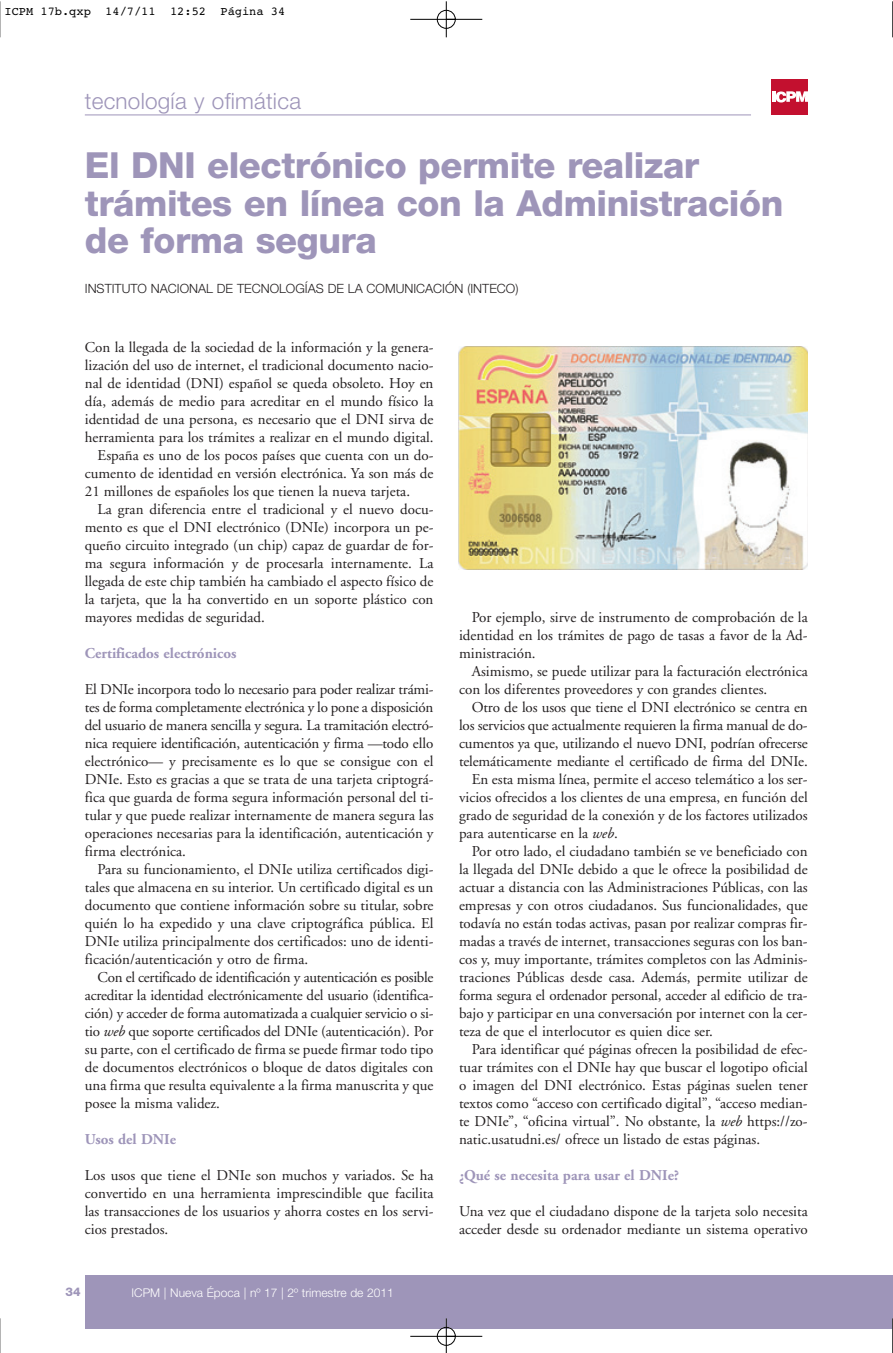
<style>
.page{position:relative;width:893px;height:1353px;background:#fff}
.page>*{position:absolute;margin:0;border:0;box-sizing:border-box;transform-origin:0 0}
.t1{font:800 36px/37.5px "Helvetica Neue";letter-spacing:-.015em;color:#9e95b9}
.t2{font:300 22.5px "Helvetica Neue";letter-spacing:.01em;color:#9e95b9}
.t3{font:15px/18px "Adobe Garamond";color:#231f20;text-align:justify}
.t4{font:700 15px "Adobe Garamond";color:#9e95b9}
.t5{font:300 12.75px "Helvetica Neue";color:#231f20}
.t6{font:300 12px "Helvetica Neue";color:#fff}
.t7{font:12px "Courier";color:#000}
.t8{font:800 12px "Helvetica Neue";color:#9e95b9}
.s1{font-style:italic}
</style>
<div class="page">
<div style="left:85px;top:1275px;width:807px;height:53px;background:#9e95b9"></div>
<hr style="left:85px;top:115px;width:666px;height:1px;background:#9e95b9">
<div style="left:772px;top:79px;width:36px;height:36px;background:#c3102f"></div>
<hr style="left:772px;top:91px;width:4px;height:11px;background:#fff">
<svg style="left:776px;top:91px;width:32px;height:12px"></svg>
<img style="left:458px;top:346px;width:350px;height:224px">
<hr style="left:0;top:1px;width:1px;height:36px;background:#000">
<hr style="left:892px;top:1px;width:1px;height:36px;background:#000">
<hr style="left:0;top:1318px;width:1px;height:35px;background:#000">
<hr style="left:892px;top:1318px;width:1px;height:35px;background:#000">
<div style="left:437px;top:10px;width:19px;height:19px;border:1px solid #fff;border-radius:50%"></div>
<div style="left:437px;top:1327px;width:19px;height:19px;border:1px solid #fff;border-radius:50%"></div>
<hr style="left:410px;top:19px;width:72px;height:1px;background:#000">
<hr style="left:410px;top:1336px;width:72px;height:1px;background:#000">
<hr style="left:446px;top:1px;width:1px;height:36px;background:#000">
<hr style="left:446px;top:1318px;width:1px;height:35px;background:#000">
<div style="left:437px;top:10px;width:18px;height:19px;border:1px solid #000;border-radius:50%"></div>
<div style="left:437px;top:1327px;width:18px;height:18px;border:1px solid #000;border-radius:50%"></div>
<p class="t7" style="left:4px;top:7px;width:282px">ICPM 17b.qxp 14/7/11 12:52 Página 34</p>
<h2 class="t2" style="left:85px;top:93px;width:218px">tecnología y ofimática</h2>
<h1 class="t1" style="left:85px;top:150px;width:700px">El DNI electrónico permite realizar trámites en línea con la Administración de forma segura</h1>
<p class="t5" style="left:85px;top:284px;width:435px">INSTITUTO NACIONAL DE TECNOLOGÍAS DE LA COMUNICACIÓN (INTECO)</p>
<p class="t3" style="left:85px;top:340px;width:350px">Con la llegada de la sociedad de la información y la genera-</p>
<p class="t3" style="left:85px;top:358px;width:350px">lización del uso de internet, el tradicional documento nacio-</p>
<p class="t3" style="left:85px;top:376px;width:350px">nal de identidad (DNI) español se queda obsoleto. Hoy en</p>
<p class="t3" style="left:85px;top:394px;width:350px">día, además de medio para acreditar en el mundo físico la</p>
<p class="t3" style="left:85px;top:412px;width:350px">identidad de una persona, es necesario que el DNI sirva de</p>
<p class="t3" style="left:85px;top:430px;width:350px">herramienta para los trámites a realizar en el mundo digital.</p>
<p class="t3" style="left:98px;top:448px;width:337px">España es uno de los pocos países que cuenta con un do-</p>
<p class="t3" style="left:85px;top:466px;width:350px">cumento de identidad en versión electrónica. Ya son más de</p>
<p class="t3" style="left:85px;top:484px;width:327px">21 millones de españoles los que tienen la nueva tarjeta.</p>
<p class="t3" style="left:98px;top:502px;width:337px">La gran diferencia entre el tradicional y el nuevo docu-</p>
<p class="t3" style="left:85px;top:520px;width:350px">mento es que el DNI electrónico (DNIe) incorpora un pe-</p>
<p class="t3" style="left:85px;top:538px;width:350px">queño circuito integrado (un chip) capaz de guardar de for-</p>
<p class="t3" style="left:85px;top:556px;width:350px">ma segura información y de procesarla internamente. La</p>
<p class="t3" style="left:85px;top:574px;width:350px">llegada de este chip también ha cambiado el aspecto físico de</p>
<p class="t3" style="left:85px;top:592px;width:350px">la tarjeta, que la ha convertido en un soporte plástico con</p>
<p class="t3" style="left:85px;top:610px;width:182px">mayores medidas de seguridad.</p>
<p class="t4" style="left:85px;top:647px;width:153px">Certificados electrónicos</p>
<p class="t3" style="left:85px;top:682px;width:350px">El DNIe incorpora todo lo necesario para poder realizar trámi&shy;tes de forma completamente electrónica y lo pone a disposición del usuario de manera sencilla y segura. La tramitación electró&shy;nica requiere identificación, autenticación y firma —todo ello electrónico— y precisamente es lo que se consigue con el DNIe. Esto es gracias a que se trata de una tarjeta criptográ&shy;fica que guarda de forma segura información personal del ti&shy;tular y que puede realizar internamente de manera segura las operaciones necesarias para la identificación, autenticación y firma electrónica.</p>
<p class="t3" style="left:85px;top:862px;width:350px;text-indent:13px">Para su funcionamiento, el DNIe utiliza certificados digi&shy;tales que almacena en su interior. Un certificado digital es un documento que contiene información sobre su titular, sobre quién lo ha expedido y una clave criptográfica pública. El DNIe utiliza principalmente dos certificados: uno de identi&shy;ficación/autenticación y otro de firma.</p>
<p class="t3" style="left:85px;top:970px;width:350px;text-indent:13px">Con el certificado de identificación y autenticación es posible acreditar la identidad electrónicamente del usuario (identifica&shy;ción) y acceder de forma automatizada a cualquier servicio o si&shy;tio <span class="s1">web</span> que soporte certificados del DNIe (autenticación). Por su parte, con el certificado de firma se puede firmar todo tipo de documentos electrónicos o bloque de datos digitales con una firma que resulta equivalente a la firma manuscrita y que posee la misma validez.</p>
<p class="t4" style="left:85px;top:1133px;width:93px">Usos del DNIe</p>
<p class="t3" style="left:85px;top:1168px;width:350px">Los usos que tiene el DNIe son muchos y variados. Se ha convertido en una herramienta imprescindible que facilita las transacciones de los usuarios y ahorra costes en los servi&shy;cios prestados.</p>
<p class="t8" style="left:66px;top:1287px;width:17px">34</p>
<p class="t6" style="left:132px;top:1288px;width:264px">ICPM | Nueva Época | nº 17 | 2º trimestre de 2011</p>
<p class="t3" style="left:459px;top:610px;width:350px;text-indent:13px">Por ejemplo, sirve de instrumento de comprobación de la identidad en los trámites de pago de tasas a favor de la Ad&shy;ministración.</p>
<p class="t3" style="left:459px;top:664px;width:350px;text-indent:13px">Asimismo, se puede utilizar para la facturación electrónica con los diferentes proveedores y con grandes clientes.</p>
<p class="t3" style="left:472px;top:700px;width:337px">Otro de los usos que tiene el DNI electrónico se centra en</p>
<p class="t3" style="left:459px;top:718px;width:350px">los servicios que actualmente requieren la firma manual de do-</p>
<p class="t3" style="left:459px;top:736px;width:350px">cumentos ya que, utilizando el nuevo DNI, podrían ofrecerse</p>
<p class="t3" style="left:459px;top:754px;width:350px">telemáticamente mediante el certificado de firma del DNIe.</p>
<p class="t3" style="left:472px;top:772px;width:337px">En esta misma línea, permite el acceso telemático a los ser-</p>
<p class="t3" style="left:459px;top:790px;width:350px">vicios ofrecidos a los clientes de una empresa, en función del</p>
<p class="t3" style="left:459px;top:808px;width:350px">grado de seguridad de la conexión y de los factores utilizados</p>
<p class="t3" style="left:459px;top:826px;width:160px">para autenticarse en la <span class="s1">web</span>.</p>
<p class="t3" style="left:472px;top:844px;width:337px">Por otro lado, el ciudadano también se ve beneficiado con</p>
<p class="t3" style="left:459px;top:862px;width:350px">la llegada del DNIe debido a que le ofrece la posibilidad de</p>
<p class="t3" style="left:459px;top:880px;width:350px">actuar a distancia con las Administraciones Públicas, con las</p>
<p class="t3" style="left:459px;top:898px;width:350px">empresas y con otros ciudadanos. Sus funcionalidades, que</p>
<p class="t3" style="left:459px;top:916px;width:350px">todavía no están todas activas, pasan por realizar compras fir-</p>
<p class="t3" style="left:459px;top:934px;width:350px">madas a través de internet, transacciones seguras con los ban-</p>
<p class="t3" style="left:459px;top:952px;width:350px">cos y, muy importante, trámites completos con las Adminis-</p>
<p class="t3" style="left:459px;top:970px;width:350px">traciones Públicas desde casa. Además, permite utilizar de</p>
<p class="t3" style="left:459px;top:988px;width:350px">forma segura el ordenador personal, acceder al edificio de tra-</p>
<p class="t3" style="left:459px;top:1006px;width:350px">bajo y participar en una conversación por internet con la cer-</p>
<p class="t3" style="left:459px;top:1024px;width:255px">teza de que el interlocutor es quien dice ser.</p>
<p class="t3" style="left:472px;top:1042px;width:337px">Para identificar qué páginas ofrecen la posibilidad de efec-</p>
<p class="t3" style="left:459px;top:1060px;width:350px">tuar trámites con el DNIe hay que buscar el logotipo oficial</p>
<p class="t3" style="left:459px;top:1078px;width:350px">o imagen del DNI electrónico. Estas páginas suelen tener</p>
<p class="t3" style="left:459px;top:1096px;width:350px">textos como “acceso con certificado digital”, “acceso median-</p>
<p class="t3" style="left:459px;top:1114px;width:350px">te DNIe”, “oficina virtual”. No obstante, la <span class="s1">web</span> https://zo-</p>
<p class="t3" style="left:459px;top:1132px;width:303px">natic.usatudni.es/ ofrece un listado de estas páginas.</p>
<p class="t4" style="left:459px;top:1169px;width:221px">¿Qué se necesita para usar el DNIe?</p>
<p class="t3" style="left:459px;top:1204px;width:350px">Una vez que el ciudadano dispone de la tarjeta solo necesita acceder desde su ordenador mediante un sistema operativo</p>
</div>
